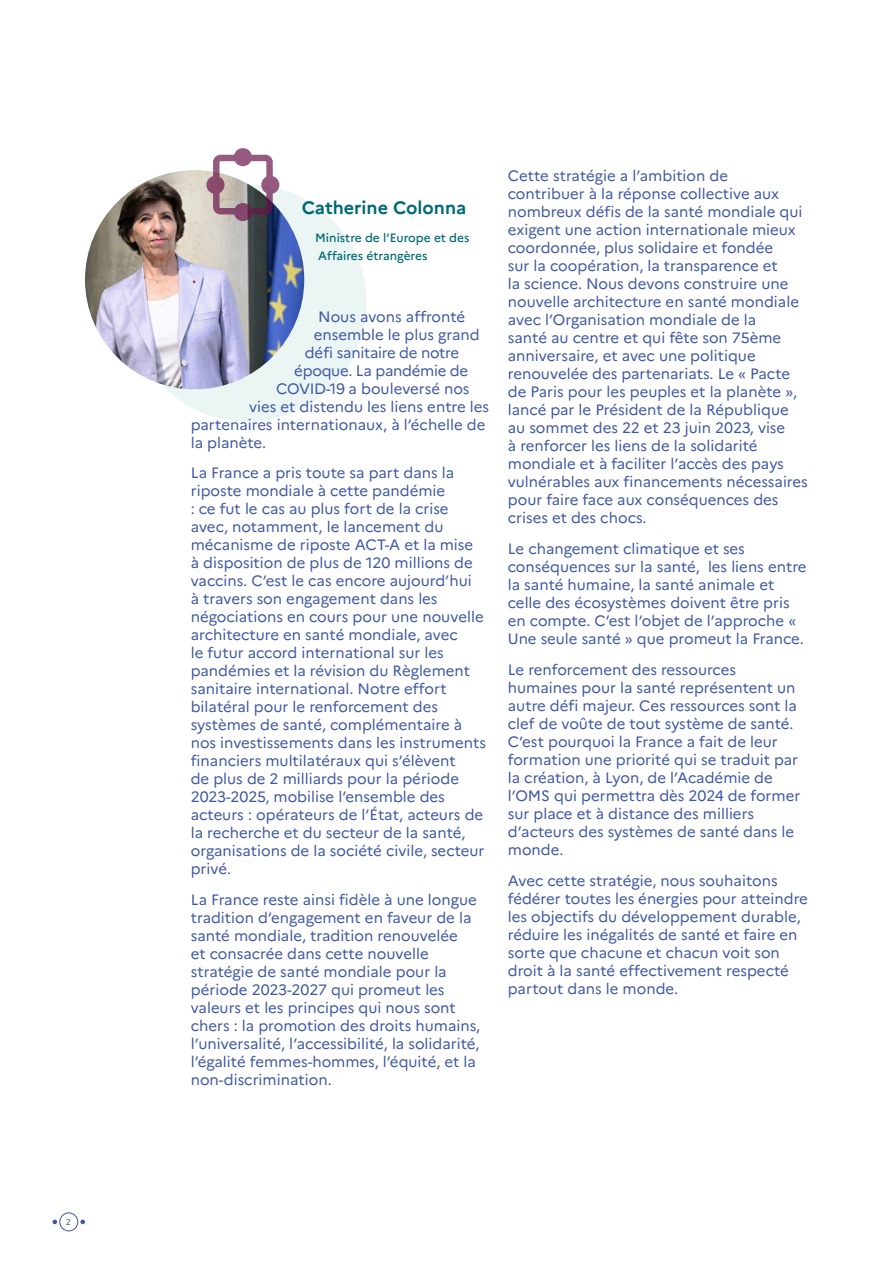
<style>
.page{position:relative;width:893px;height:1263px;background:#fff}
.page>*{position:absolute;margin:0;border:0;box-sizing:border-box;transform-origin:0 0}
.corps_texte{font:700 18px "Marianne";color:#006a74}
.corps_texte-2{font:15px/18px "Marianne";color:#3e57a3}
.corps_texte-3{font:15px "Marianne";letter-spacing:-.02em;color:#3e57a3}
.corps_texte-4{font:500 12px/18px "Marianne";color:#006a74}
.t1{font:8.4px "Marianne";color:#3e57a3}
</style>
<div class="page">
<div style="left:60px;top:1213px;width:18px;height:18px;border:1px solid #3e57a3;border-radius:50%"></div>
<svg style="left:80px;top:1219px;width:5px;height:5px"></svg>
<svg style="left:53px;top:1219px;width:4px;height:5px"></svg>
<div style="left:129px;top:185px;width:238px;height:237px;background:#eaf5f4;border-radius:50%"></div>
<img style="left:85px;top:170px;width:219px;height:219px;border-radius:110px">
<svg style="left:205px;top:148px;width:75px;height:74px"></svg>
<p class="t1" style="left:66px;top:1215px;width:7px">2</p>
<p class="corps_texte" style="left:302px;top:197px;width:166px">Catherine Colonna</p>
<p class="corps_texte-4" style="left:315px;top:228px;width:156px">Ministre de l’Europe et des<br>Affaires étrangères</p>
<p class="corps_texte-2" style="left:318px;top:306px;width:149px">Nous avons affronté</p>
<p class="corps_texte-2" style="left:314px;top:324px;width:168px">ensemble le plus grand</p>
<p class="corps_texte-3" style="left:305px;top:341px;width:156px">défi sanitaire de notre</p>
<p class="corps_texte-3" style="left:294px;top:359px;width:175px">époque. La pandémie de</p>
<p class="corps_texte-2" style="left:276px;top:378px;width:195px">COVID-19 a bouleversé nos</p>
<p class="corps_texte-2" style="left:249px;top:396px;width:241px">vies et distendu les liens entre les</p>
<p class="corps_texte-2" style="left:191px;top:414px;width:296px">partenaires internationaux, à l’échelle de</p>
<p class="corps_texte-2" style="left:191px;top:432px;width:77px">la planète.</p>
<p class="corps_texte-2" style="left:191px;top:463px;width:297px">La France a pris toute sa part dans la riposte mondiale à cette pandémie<br>: ce fut le cas au plus fort de la crise avec, notamment, le lancement du mécanisme de riposte ACT-A et la mise<br>à disposition de plus de 120 millions de vaccins. C’est le cas encore aujourd’hui<br>à travers son engagement dans les négociations en cours pour une nouvelle architecture en santé mondiale, avec<br>le futur accord international sur les pandémies et la révision du Règlement sanitaire international. Notre effort bilatéral pour le renforcement des systèmes de santé, complémentaire à nos investissements dans les instruments financiers multilatéraux qui s’élèvent<br>de plus de 2 milliards pour la période 2023-2025, mobilise l’ensemble des acteurs : opérateurs de l’État, acteurs de la recherche et du secteur de la santé, organisations de la société civile, secteur privé.</p>
<p class="corps_texte-2" style="left:191px;top:890px;width:291px">La France reste ainsi fidèle à une longue tradition d’engagement en faveur de la santé mondiale, tradition renouvelée<br>et consacrée dans cette nouvelle stratégie de santé mondiale pour la période 2023-2027 qui promeut les valeurs et les principes qui nous sont chers : la promotion des droits humains, l’universalité, l’accessibilité, la solidarité, l’égalité femmes-hommes, l’équité, et la non-discrimination.</p>
<p class="corps_texte-2" style="left:508px;top:166px;width:301px">Cette stratégie a l’ambition de contribuer à la réponse collective aux nombreux défis de la santé mondiale qui exigent une action internationale mieux coordonnée, plus solidaire et fondée<br>sur la coopération, la transparence et<br>la science. Nous devons construire une nouvelle architecture en santé mondiale avec l’Organisation mondiale de la<br>santé au centre et qui fête son 75ème anniversaire, et avec une politique renouvelée des partenariats. Le « Pacte de Paris pour les peuples et la planète », lancé par le Président de la République au sommet des 22 et 23 juin 2023, vise<br>à renforcer les liens de la solidarité mondiale et à faciliter l’accès des pays vulnérables aux financements nécessaires pour faire face aux conséquences des crises et des chocs.</p>
<p class="corps_texte-2" style="left:508px;top:539px;width:300px">Le changement climatique et ses conséquences sur la santé, les liens entre la santé humaine, la santé animale et celle des écosystèmes doivent être pris en compte. C’est l’objet de l’approche « Une seule santé » que promeut la France.</p>
<p class="corps_texte-2" style="left:508px;top:659px;width:294px">Le renforcement des ressources humaines pour la santé représentent un autre défi majeur. Ces ressources sont la clef de voûte de tout système de santé.<br>C’est pourquoi la France a fait de leur formation une priorité qui se traduit par la création, à Lyon, de l’Académie de l’OMS qui permettra dès 2024 de former sur place et à distance des milliers d’acteurs des systèmes de santé dans le monde.</p>
<p class="corps_texte-2" style="left:508px;top:870px;width:302px">Avec cette stratégie, nous souhaitons fédérer toutes les énergies pour atteindre les objectifs du développement durable, réduire les inégalités de santé et faire en sorte que chacune et chacun voit son droit à la santé effectivement respecté partout dans le monde.</p>
</div>
